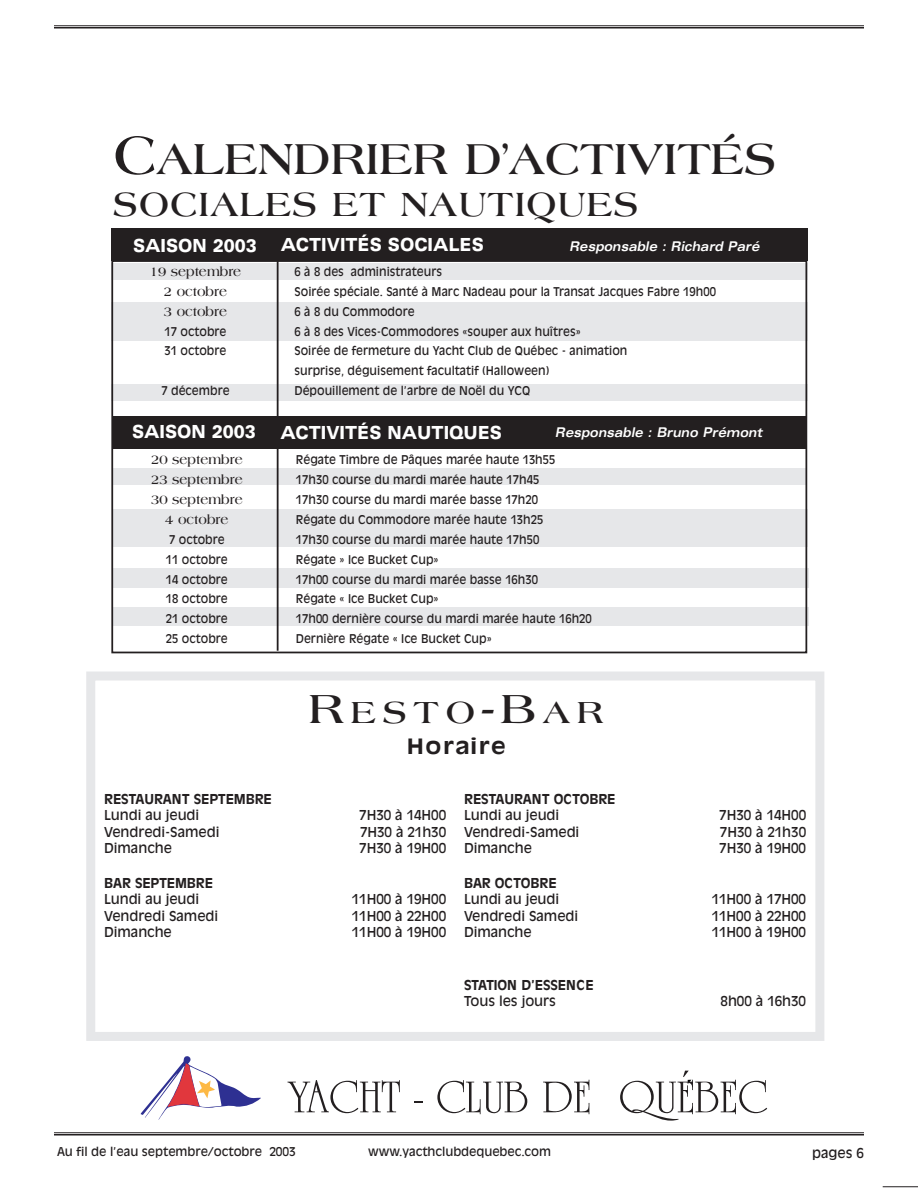
<style>
.page{position:relative;width:918px;height:1188px;background:#fff}
.page>*{position:absolute;margin:0;border:0;box-sizing:border-box;transform-origin:0 0}
.t1{font:700 46.5px "Americana";color:#231f20}
.t2{font:700 36px "Americana";letter-spacing:.03em;color:#231f20}
.t3{font:700 32.7px "Americana";letter-spacing:.19em;color:#231f20;scale:1.08 1}
.t4{font:700 20.85px "Antique Olive";letter-spacing:.07em;color:#231f20;scale:1.14 1}
.t5{font:900 expanded 18px "Univers";color:#fff;scale:.82 1}
.t6{font:13.5px "Antique Olive";letter-spacing:-.005em;color:#231f20}
.t7{font:700 13.5px "Antique Olive";letter-spacing:-.005em;color:#231f20}
.t8{font:700 13.5px "Americana";color:#231f20;scale:.95 1}
.t9{font:italic 700 expanded 13.35px "Univers";color:#fff;scale:.85 1}
.t10{font:12px/19.8px "Antique Olive";color:#231f20;scale:.95 1}
.t11{font:12px "Antique Olive";color:#231f20}
.s1{font-size:57px}
.s2{font-size:43.65px}
</style>
<div class="page">
<hr style="left:883px;top:1186px;width:35px;height:1px;background:#231f20">
<hr style="left:883px;top:1187px;width:35px;height:1px;background:#231f20">
<hr style="left:54px;top:25px;width:810px;height:1px;background:#231f20">
<hr style="left:54px;top:27px;width:810px;height:1px;background:#231f20">
<hr style="left:54px;top:1132px;width:810px;height:1px;background:#231f20">
<hr style="left:54px;top:1134px;width:810px;height:2px;background:#231f20">
<div style="left:86px;top:672px;width:738px;height:369px;border:9px solid #e6e7e9"></div>
<div style="left:112px;top:468px;width:694px;height:17px;background:#e6e7e9"></div>
<div style="left:113px;top:509px;width:695px;height:38px;background:#e6e7e9"></div>
<div style="left:112px;top:568px;width:696px;height:20px;background:#e6e7e9"></div>
<div style="left:112px;top:608px;width:696px;height:18px;background:#e6e7e9"></div>
<div style="left:111px;top:263px;width:696px;height:17px;background:#e6e7e9"></div>
<div style="left:111px;top:302px;width:696px;height:39px;background:#e6e7e9"></div>
<div style="left:111px;top:384px;width:696px;height:17px;background:#e6e7e9"></div>
<div style="left:111px;top:260px;width:696px;height:393px;border:2px solid #231f20"></div>
<hr style="left:277px;top:233px;width:2px;height:418px;background:#231f20">
<div style="left:111px;top:228px;width:696px;height:33px;background:#231f20"></div>
<div style="left:113px;top:416px;width:693px;height:33px;background:#231f20"></div>
<svg style="left:288px;top:1080px;width:112px;height:33px"></svg>
<svg style="left:437px;top:1080px;width:90px;height:34px"></svg>
<svg style="left:543px;top:1080px;width:46px;height:34px"></svg>
<svg style="left:620px;top:1071px;width:147px;height:50px"></svg>
<svg style="left:141px;top:1056px;width:120px;height:64px"></svg>
<h1 class="t1" style="left:113px;top:140px;width:665px"><span class="s1">C</span>ALENDRIER D’ACTIVITÉS</h1>
<h2 class="t2" style="left:113px;top:190px;width:527px">SOCIALES ET NAUTIQUES</h2>
<h3 class="t5" style="left:133px;top:239px;width:153px">SAISON 2003</h3>
<h3 class="t5" style="left:281px;top:238px;width:249px">ACTIVITÉS SOCIALES</h3>
<p class="t9" style="left:569px;top:241px;width:226px">Responsable : Richard Paré</p>
<p class="t8" style="left:150px;top:266px;width:98px">19 septembre</p>
<p class="t10" style="left:295px;top:262px;width:157px">6 à 8 des administrateurs</p>
<p class="t8" style="left:164px;top:286px;width:68px">2 octobre</p>
<p class="t10" style="left:295px;top:282px;width:445px">Soirée spéciale. Santé à Marc Nadeau pour la Transat Jacques Fabre 19h00</p>
<p class="t8" style="left:164px;top:306px;width:68px">3 octobre</p>
<p class="t10" style="left:295px;top:302px;width:128px">6 à 8 du Commodore</p>
<p class="t10" style="left:165px;top:322px;width:67px">17 octobre</p>
<p class="t10" style="left:295px;top:322px;width:303px">6 à 8 des Vices-Commodores «souper aux huîtres»</p>
<p class="t10" style="left:165px;top:342px;width:67px">31 octobre</p>
<p class="t10" style="left:294px;top:342px;width:352px">Soirée de fermeture du Yacht Club de Québec - animation surprise, déguisement facultatif (Halloween)</p>
<p class="t10" style="left:161px;top:381px;width:73px">7 décembre</p>
<p class="t10" style="left:294px;top:381px;width:250px">Dépouillement de l’arbre de Noël du YCQ</p>
<h3 class="t5" style="left:132px;top:425px;width:153px">SAISON 2003</h3>
<h3 class="t5" style="left:280px;top:426px;width:272px">ACTIVITÉS NAUTIQUES</h3>
<p class="t9" style="left:555px;top:427px;width:246px">Responsable : Bruno Prémont</p>
<p class="t8" style="left:151px;top:455px;width:98px">20 septembre</p>
<p class="t10" style="left:296px;top:451px;width:275px">Régate Timbre de Pâques marée haute 13h55</p>
<p class="t8" style="left:151px;top:474px;width:98px">23 septembre</p>
<p class="t10" style="left:296px;top:471px;width:258px">17h30 course du mardi marée haute 17h45</p>
<p class="t8" style="left:151px;top:494px;width:98px">30 septembre</p>
<p class="t10" style="left:296px;top:490px;width:256px">17h30 course du mardi marée basse 17h20</p>
<p class="t8" style="left:165px;top:514px;width:68px">4 octobre</p>
<p class="t10" style="left:296px;top:510px;width:262px">Régate du Commodore marée haute 13h25</p>
<p class="t10" style="left:169px;top:530px;width:60px">7 octobre</p>
<p class="t10" style="left:296px;top:530px;width:258px">17h30 course du mardi marée haute 17h50</p>
<p class="t10" style="left:166px;top:550px;width:67px">11 octobre</p>
<p class="t10" style="left:296px;top:550px;width:152px">Régate » Ice Bucket Cup»</p>
<p class="t10" style="left:166px;top:570px;width:67px">14 octobre</p>
<p class="t10" style="left:296px;top:570px;width:256px">17h00 course du mardi marée basse 16h30</p>
<p class="t10" style="left:166px;top:590px;width:67px">18 octobre</p>
<p class="t10" style="left:296px;top:590px;width:152px">Régate « Ice Bucket Cup»</p>
<p class="t10" style="left:166px;top:610px;width:67px">21 octobre</p>
<p class="t10" style="left:296px;top:610px;width:313px">17h00 dernière course du mardi marée haute 16h20</p>
<p class="t10" style="left:166px;top:630px;width:67px">25 octobre</p>
<p class="t10" style="left:296px;top:630px;width:208px">Dernière Régate « Ice Bucket Cup»</p>
<h3 class="t3" style="left:308px;top:699px;width:275px"><span class="s2">R</span>ESTO<span class="s2">-B</span>AR</h3>
<h3 class="t4" style="left:407px;top:738px;width:88px">Horaire</h3>
<p class="t7" style="left:104px;top:793px;width:169px">RESTAURANT SEPTEMBRE</p>
<p class="t6" style="left:104px;top:810px;width:97px">Lundi au jeudi</p>
<p class="t6" style="left:359px;top:810px;width:88px">7H30 à 14H00</p>
<p class="t6" style="left:104px;top:826px;width:117px">Vendredi-Samedi</p>
<p class="t6" style="left:360px;top:826px;width:88px">7H30 à 21h30</p>
<p class="t6" style="left:104px;top:843px;width:69px">Dimanche</p>
<p class="t6" style="left:359px;top:843px;width:88px">7H30 à 19H00</p>
<p class="t7" style="left:104px;top:877px;width:110px">BAR SEPTEMBRE</p>
<p class="t6" style="left:104px;top:894px;width:97px">Lundi au jeudi</p>
<p class="t6" style="left:352px;top:894px;width:96px">11H00 à 19H00</p>
<p class="t6" style="left:104px;top:910px;width:116px">Vendredi Samedi</p>
<p class="t6" style="left:352px;top:910px;width:96px">11H00 à 22H00</p>
<p class="t6" style="left:104px;top:927px;width:69px">Dimanche</p>
<p class="t6" style="left:352px;top:927px;width:96px">11H00 à 19H00</p>
<p class="t7" style="left:464px;top:793px;width:153px">RESTAURANT OCTOBRE</p>
<p class="t6" style="left:464px;top:810px;width:97px">Lundi au jeudi</p>
<p class="t6" style="left:719px;top:810px;width:88px">7H30 à 14H00</p>
<p class="t6" style="left:464px;top:826px;width:117px">Vendredi-Samedi</p>
<p class="t6" style="left:720px;top:826px;width:88px">7H30 à 21h30</p>
<p class="t6" style="left:464px;top:843px;width:69px">Dimanche</p>
<p class="t6" style="left:719px;top:843px;width:88px">7H30 à 19H00</p>
<p class="t7" style="left:464px;top:877px;width:94px">BAR OCTOBRE</p>
<p class="t6" style="left:464px;top:894px;width:97px">Lundi au jeudi</p>
<p class="t6" style="left:712px;top:894px;width:96px">11H00 à 17H00</p>
<p class="t6" style="left:464px;top:910px;width:116px">Vendredi Samedi</p>
<p class="t6" style="left:712px;top:910px;width:96px">11H00 à 22H00</p>
<p class="t6" style="left:464px;top:927px;width:69px">Dimanche</p>
<p class="t6" style="left:712px;top:927px;width:96px">11H00 à 19H00</p>
<p class="t7" style="left:464px;top:979px;width:131px">STATION D’ESSENCE</p>
<p class="t6" style="left:464px;top:996px;width:93px">Tous les jours</p>
<p class="t6" style="left:721px;top:996px;width:87px">8h00 à 16h30</p>
<p class="t11" style="left:57px;top:1147px;width:240px">Au fil de l’eau septembre/octobre 2003</p>
<p class="t11" style="left:368px;top:1147px;width:184px">www.yacthclubdequebec.com</p>
<p class="t6" style="left:812px;top:1147px;width:53px">pages 6</p>
</div>
